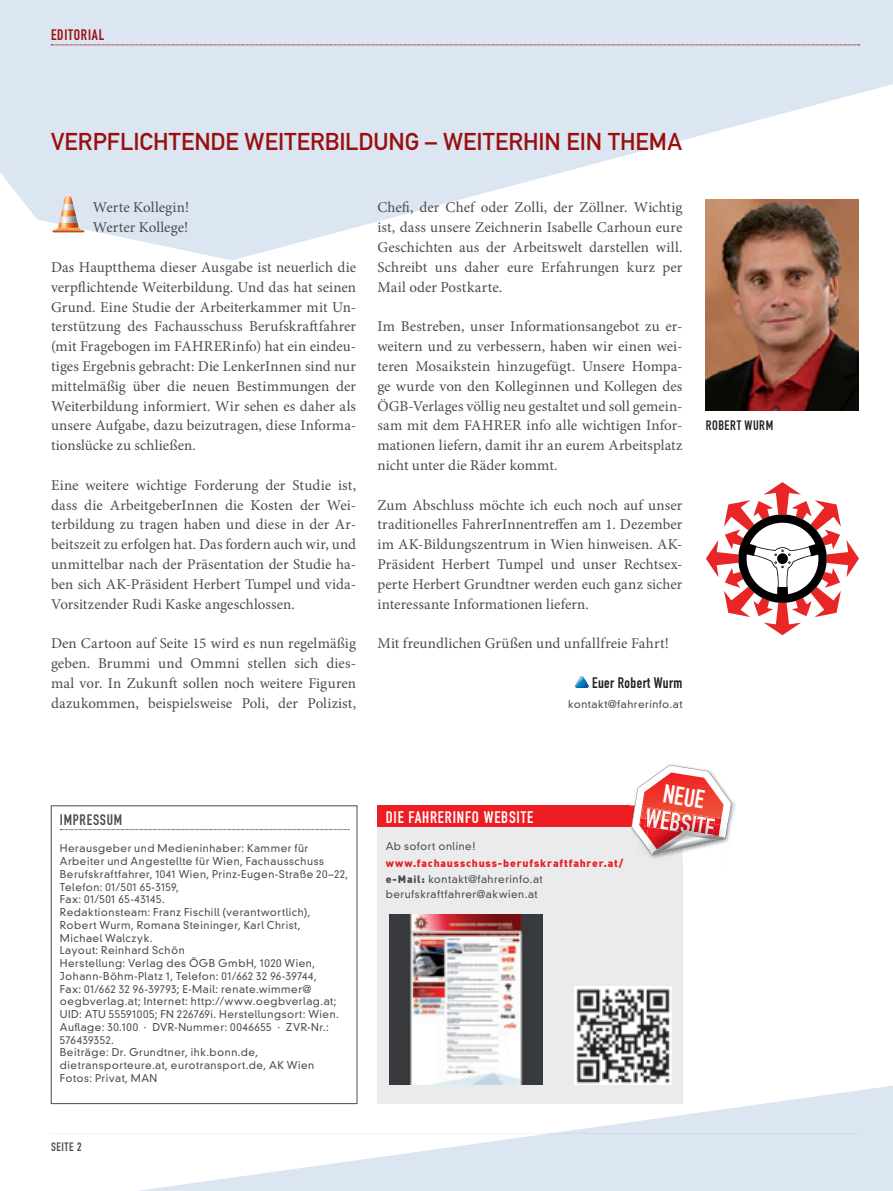
<style>
.page{position:relative;width:893px;height:1191px;background:#fff}
.page>*{position:absolute;margin:0;border:0;box-sizing:border-box;transform-origin:0 0}
.t1{font:25.65px "DIN Engschrift Std";color:#fff}
.t2{font:24px "DIN Mittelschrift Std";color:#990f0e}
.t3{font:16.5px "DIN Engschrift Std";letter-spacing:.05em;color:#fff}
.t4{font:15px/19.8px "Minion Pro";letter-spacing:.005em;color:#4b4c4d;text-align:justify}
.t5{font:15px "DIN Engschrift Std";letter-spacing:.025em;color:#231f20}
.t6{font:15px "DIN Engschrift Std";letter-spacing:.05em;color:#990f0e}
.t7{font:15px "DIN Engschrift Std";letter-spacing:.05em;color:#4b4c4d}
.t8{font:13.5px "DIN Engschrift Std";letter-spacing:.045em;color:#231f20}
.t9{font:12px "DIN Engschrift Std";letter-spacing:.05em;color:#4b4c4d}
.t10{font:300 10.5px/12.8px "DIN Neuzeit Grotesk Std";letter-spacing:.05em;color:#4b4c4d}
.t11{font:900 10.5px "DIN";letter-spacing:.08em;color:#ee1d23}
.s1{font-family:"DIN";font-weight:900}
</style>
<div class="page">
<svg style="left:0;top:0;width:893px;height:260px;fill:#dce5f2"></svg>
<svg style="left:51px;top:45px;width:809px;height:1px"></svg>
<img style="left:706px;top:200px;width:153px;height:210px">
<svg style="left:60px;top:829px;width:289px;height:1px"></svg>
<div style="left:51px;top:805px;width:306px;height:298px;border:1px solid #4b4c4d"></div>
<svg style="left:706px;top:482px;width:153px;height:153px"></svg>
<svg style="left:575px;top:676px;width:14px;height:12px"></svg>
<svg style="left:136px;top:1085px;width:757px;height:106px;fill:#dce5f2"></svg>
<svg style="left:51px;top:1133px;width:809px;height:1px"></svg>
<svg style="left:53px;top:196px;width:31px;height:36px"></svg>
<div style="left:377px;top:806px;width:305px;height:297px;background:#eaebec"></div>
<div style="left:377px;top:805px;width:305px;height:21px;background:#ee1d23"></div>
<img style="left:669px;top:764px;width:66px;height:56px">
<svg style="left:631px;top:765px;width:100px;height:104px"></svg>
<img style="left:574px;top:986px;width:98px;height:98px">
<img style="left:389px;top:914px;width:154px;height:170px">
<p class="t6" style="left:51px;top:26px;width:55px">EDITORIAL</p>
<h2 class="t2" style="left:51px;top:128px;width:632px">VERPFLICHTENDE WEITERBILDUNG – WEITERHIN EIN THEMA</h2>
<p class="t4" style="left:93px;top:198px;width:98px">Werte Kollegin!<br>Werter Kollege!</p>
<p class="t4" style="left:51px;top:257px;width:307px">Das Hauptthema dieser Ausgabe ist neuerlich die verpflichtende Weiterbildung. Und das hat seinen Grund. Eine Studie der Arbeiterkammer mit Un&shy;terstützung des Fachausschuss Berufskraftfahrer (mit Fragebogen im FAHRERinfo) hat ein eindeu&shy;tiges Ergebnis gebracht: Die LenkerInnen sind nur mittelmäßig über die neuen Bestimmungen der Weiterbildung informiert. Wir sehen es daher als unsere Aufgabe, dazu beizutragen, diese Informa&shy;tionslücke zu schließen.</p>
<p class="t4" style="left:51px;top:475px;width:307px">Eine weitere wichtige Forderung der Studie ist, dass die ArbeitgeberInnen die Kosten der Wei&shy;terbildung zu tragen haben und diese in der Ar&shy;beitszeit zu erfolgen hat. Das fordern auch wir, und unmittelbar nach der Präsentation der Studie ha&shy;ben sich AK-Präsident Herbert Tumpel und vida-Vorsitzender Rudi Kaske angeschlossen.</p>
<p class="t4" style="left:51px;top:633px;width:307px">Den Cartoon auf Seite 15 wird es nun regelmäßig geben. Brummi und Ommni stellen sich dies&shy;mal vor. In Zukunft sollen noch weitere Figuren dazukommen, beispielsweise Poli, der Polizist,</p>
<p class="t4" style="left:377px;top:198px;width:307px">Chefi, der Chef oder Zolli, der Zöllner. Wichtig ist, dass unsere Zeichnerin Isabelle Carhoun eure Geschichten aus der Arbeitswelt darstellen will.<br>Schreibt uns daher eure Erfahrungen kurz per Mail oder Postkarte.</p>
<p class="t4" style="left:377px;top:317px;width:307px">Im Bestreben, unser Informationsangebot zu er&shy;weitern und zu verbessern, haben wir einen wei&shy;teren Mosaikstein hinzugefügt. Unsere Hompa&shy;ge wurde von den Kolleginnen und Kollegen des ÖGB-Verlages völlig neu gestaltet und soll gemein&shy;sam mit dem FAHRER info alle wichtigen Infor&shy;mationen liefern, damit ihr an eurem Arbeitsplatz nicht unter die Räder kommt.</p>
<p class="t4" style="left:377px;top:495px;width:307px">Zum Abschluss möchte ich euch noch auf unser traditionelles FahrerInnentreffen am 1. Dezember im AK-Bildungszentrum in Wien hinweisen. AK-Präsident Herbert Tumpel und unser Rechtsex&shy;perte Herbert Grundtner werden euch ganz sicher interessante Informationen liefern.</p>
<p class="t4" style="left:377px;top:633px;width:293px">Mit freundlichen Grüßen und unfallfreie Fahrt!</p>
<p class="t5" style="left:592px;top:674px;width:92px">EUER ROBERT WURM</p>
<p class="t10" style="left:568px;top:697px;width:116px">kontakt@fahrerinfo.at</p>
<p class="t8" style="left:706px;top:418px;width:69px">ROBERT WURM</p>
<p class="t7" style="left:60px;top:811px;width:64px">IMPRESSUM</p>
<p class="t10" style="left:60px;top:842px;width:290px">Herausgeber und Medieninhaber: Kammer für Arbeiter und Angestellte für Wien, Fachausschuss Berufskraftfahrer, 1041 Wien, Prinz-Eugen-Straße 20–22, Telefon: 01/501 65-3159,<br>Fax: 01/501 65-43145.<br>Redaktionsteam: Franz Fischill (verantwortlich), Robert Wurm, Romana Steininger, Karl Christ,<br>Michael Walczyk.<br>Layout: Reinhard Schön<br>Herstellung: Verlag des ÖGB GmbH, 1020 Wien, Johann-Böhm-Platz 1, Telefon: 01/662 32 96-39744,<br>Fax: 01/662 32 96-39793; E-Mail: renate.wimmer@ oegbverlag.at; Internet: http://www.oegbverlag.at; UID: ATU 55591005; FN 226769i. Herstellungsort: Wien.<br>Auflage: 30.100 · DVR-Nummer: 0046655 · ZVR-Nr.:<br>576439352.<br>Beiträge: Dr. Grundtner, ihk.bonn.de, dietransporteure.at, eurotransport.de, AK Wien Fotos: Privat, MAN</p>
<p class="t9" style="left:51px;top:1139px;width:32px">SEITE 2</p>
<p class="t3" style="left:386px;top:807px;width:149px">DIE FAHRERINFO WEBSITE</p>
<p class="t10" style="left:386px;top:840px;width:92px">Ab sofort online!</p>
<p class="t11" style="left:386px;top:856px;width:239px">www.fachausschuss-berufskraftfahrer.at/</p>
<p class="t10" style="left:386px;top:872px;width:159px;line-height:15px"><span class="s1">e-Mail:</span> kontakt@fahrerinfo.at berufskraftfahrer@akwien.at</p>
<h1 class="t1" style="left:666px;top:778px;width:43px;rotate:9deg">NEUE</h1>
</div>
